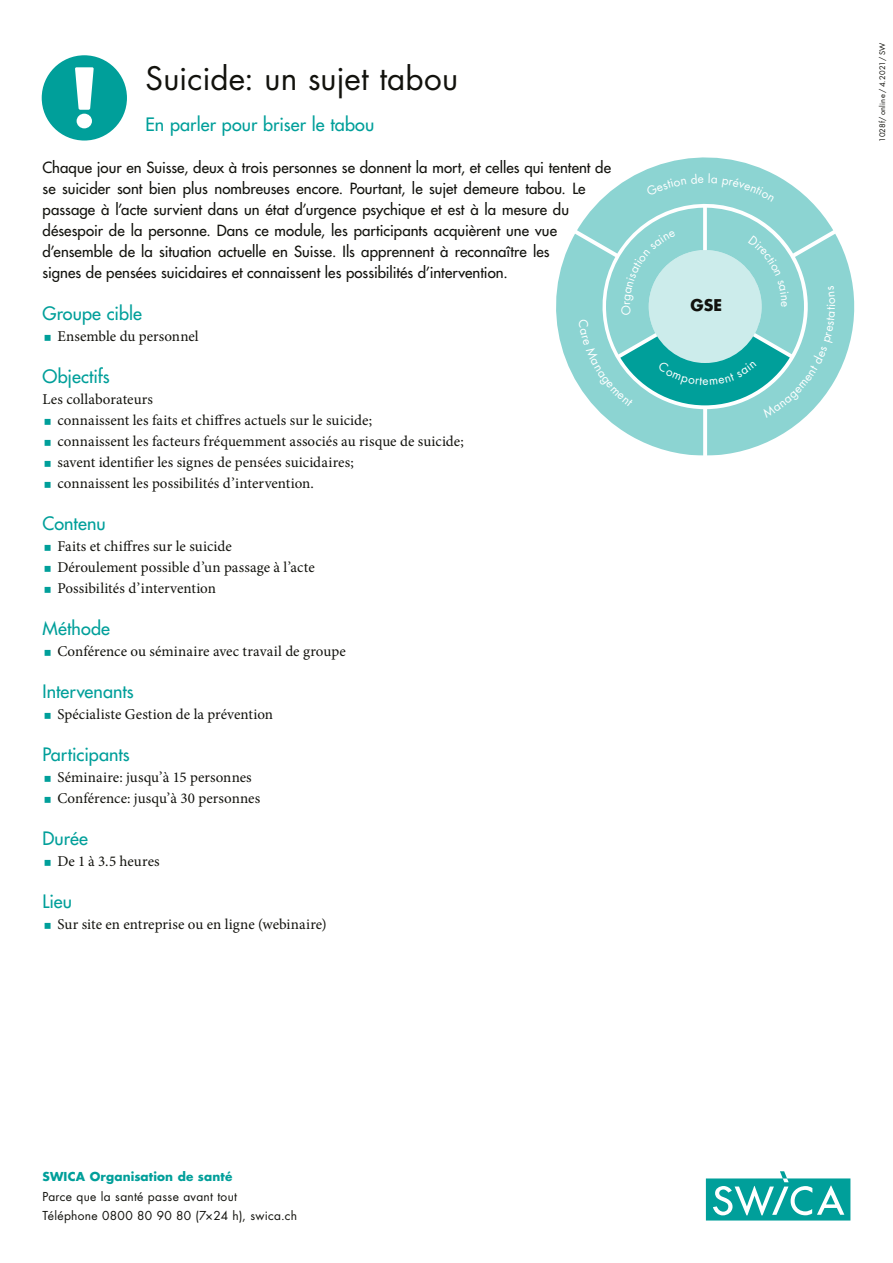
<style>
.page{position:relative;width:893px;height:1263px;background:#fff}
.page>*{position:absolute;margin:0;border:0;box-sizing:border-box;transform-origin:0 0}
.t1{font:31.5px "Futura Std";color:#12120d}
.t2{font:500 18px "Futura Std";letter-spacing:.005em;color:#009f9a}
.t3{font:700 15.75px "Futura Std";color:#12120d}
.t4{font:15px/21px "Minion Pro";color:#12120d}
.t5{font:500 15px/21px "Futura Std";letter-spacing:.005em;color:#12120d}
.t6{font:12px/19.8px "Futura Std";letter-spacing:.025em;color:#12120d}
.t7{font:700 12px "Futura Std";letter-spacing:.015em;color:#009f9a}
.t8{font:7.5px "Futura Std";letter-spacing:.03em;color:#12120d}
</style>
<div class="page">
<svg style="left:706px;top:1171px;width:144px;height:49px"></svg>
<div style="left:42px;top:55px;width:85px;height:86px;background:#009f9a;border-radius:50%"></div>
<svg style="left:75px;top:67px;width:19px;height:61px"></svg>
<svg style="left:556px;top:157px;width:299px;height:299px"></svg>
<h1 class="t1" style="left:146px;top:58px;width:314px">Suicide: un sujet tabou</h1>
<p class="t2" style="left:146px;top:113px;width:230px">En parler pour briser le tabou</p>
<p class="t5" style="left:43px;top:157px;width:570px">Chaque jour en Suisse, deux à trois personnes se donnent la mort, et celles qui tentent de se suicider sont bien plus nombreuses encore. Pourtant, le sujet demeure tabou. Le passage à l’acte survient dans un état d’urgence psychique et est à la mesure du désespoir de la personne. Dans ce module, les participants acquièrent une vue d’ensemble de la situation actuelle en Suisse. Ils apprennent à reconnaître les<br>signes de pensées suicidaires et connaissent les possibilités d’intervention.</p>
<p class="t2" style="left:43px;top:302px;width:101px">Groupe cible</p>
<p class="t4" style="left:57px;top:326px;width:143px">Ensemble du personnel</p>
<p class="t2" style="left:43px;top:365px;width:69px">Objectifs</p>
<p class="t4" style="left:57px;top:389px;width:408px;text-indent:-15px">Les collaborateurs<br>connaissent les faits et chiffres actuels sur le suicide;<br>connaissent les facteurs fréquemment associés au risque de suicide; savent identifier les signes de pensées suicidaires;<br>connaissent les possibilités d’intervention.</p>
<p class="t2" style="left:43px;top:512px;width:65px">Contenu</p>
<p class="t4" style="left:57px;top:536px;width:259px">Faits et chiffres sur le suicide<br>Déroulement possible d’un passage à l’acte<br>Possibilités d’intervention</p>
<p class="t2" style="left:43px;top:617px;width:69px">Méthode</p>
<p class="t4" style="left:57px;top:641px;width:290px">Conférence ou séminaire avec travail de groupe</p>
<p class="t2" style="left:43px;top:680px;width:93px">Intervenants</p>
<p class="t4" style="left:57px;top:704px;width:217px">Spécialiste Gestion de la prévention</p>
<p class="t2" style="left:43px;top:743px;width:89px">Participants</p>
<p class="t4" style="left:57px;top:767px;width:204px">Séminaire: jusqu’à 15 personnes<br>Conférence: jusqu’à 30 personnes</p>
<p class="t2" style="left:43px;top:827px;width:47px">Durée</p>
<p class="t4" style="left:57px;top:851px;width:104px">De 1 à 3.5 heures</p>
<p class="t2" style="left:43px;top:890px;width:31px">Lieu</p>
<p class="t4" style="left:57px;top:914px;width:271px">Sur site en entreprise ou en ligne (webinaire)</p>
<p class="t3" style="left:690px;top:294px;width:33px">GSE</p>
<p class="t7" style="left:43px;top:1168px;width:191px">SWICA Organisation de santé</p>
<p class="t6" style="left:43px;top:1186px;width:256px">Parce que la santé passe avant tout<br>Téléphone 0800 80 90 80 (7×24 h), swica.ch</p>
<p class="t8" style="left:878px;top:142px;width:101px;rotate:-90deg">1028f/ online / 4.2021/ SW</p>
</div>
